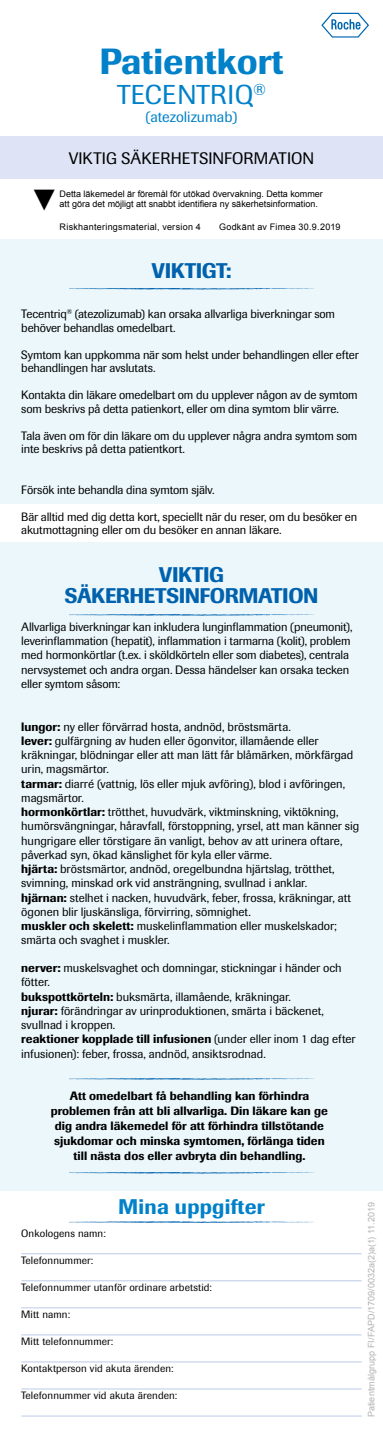
<style>
.page{position:relative;width:383px;height:1429px;background:#fff}
.page>*{position:absolute;margin:0;border:0;box-sizing:border-box;transform-origin:0 0}
.t1{font:500 36px "Imago";color:#0081c9}
.t2{font:30px "Arial";color:#000}
.t3{font:27px "Imago";letter-spacing:.01em;color:#0081c9}
.t4{font:500 21px/21px "Imago";letter-spacing:-.02em;color:#0061ad;text-align:center}
.t5{font:500 21px "Imago";letter-spacing:.01em;color:#0081c9}
.t6{font:16.5px "Imago";letter-spacing:.01em;color:#000}
.t7{font:15px "Imago";color:#0081c9}
.t8{font:12px/14.2px "Imago";letter-spacing:-.005em;color:#000}
.t9{font:500 12px/15px "Imago";color:#000;text-align:center}
.t10{font:10.5px "Imago";letter-spacing:.01em;color:#000}
.t11{font:9px/10.5px "Arial";color:#000}
.t12{font:9px "Arial";letter-spacing:.03em;color:#000}
.t13{font:9px "Arial";letter-spacing:.01em;color:#b3b2b2}
.s1{font-weight:500}
</style>
<div class="page">
<div style="left:0;top:0;width:383px;height:1191px;background:#ebf7fb"></div>
<div style="left:0;top:504px;width:383px;height:38px;background:#fff"></div>
<div style="left:0;top:0;width:383px;height:238px;background:#fff"></div>
<svg style="left:69px;top:288px;width:244px;height:2px"></svg>
<svg style="left:69px;top:614px;width:244px;height:2px"></svg>
<svg style="left:69px;top:1078px;width:244px;height:2px"></svg>
<svg style="left:69px;top:1172px;width:244px;height:2px"></svg>
<div style="left:0;top:136px;width:383px;height:43px;background:#dee4f5"></div>
<svg style="left:321px;top:13px;width:48px;height:25px"></svg>
<hr style="left:21px;top:1253px;width:340px;height:1px;background:#bccae9">
<hr style="left:21px;top:1280px;width:340px;height:1px;background:#bccae9">
<hr style="left:21px;top:1307px;width:340px;height:1px;background:#bccae9">
<hr style="left:21px;top:1334px;width:340px;height:1px;background:#bccae9">
<hr style="left:21px;top:1361px;width:340px;height:1px;background:#bccae9">
<hr style="left:21px;top:1388px;width:340px;height:1px;background:#bccae9">
<svg style="left:69px;top:1221px;width:244px;height:2px"></svg>
<hr style="left:21px;top:1415px;width:340px;height:1px;background:#bccae9">
<h1 class="t1" style="left:99px;top:39px;width:185px">Patientkort</h1>
<h3 class="t3" style="left:117px;top:79px;width:150px">TECENTRIQ<sup>®</sup></h3>
<p class="t7" style="left:145px;top:108px;width:94px">(atezolizumab)</p>
<h3 class="t6" style="left:69px;top:149px;width:247px">VIKTIG SÄKERHETSINFORMATION</h3>
<h2 class="t2" style="left:30px;top:180px;width:31px">▼</h2>
<p class="t11" style="left:60px;top:188px;width:265px">Detta läkemedel är föremål för utökad övervakning. Detta kommer att göra det möjligt att snabbt identifiera ny säkerhetsinformation.</p>
<p class="t12" style="left:60px;top:221px;width:143px">Riskhanteringsmaterial, version 4</p>
<p class="t12" style="left:219px;top:221px;width:123px">Godkänt av Fimea 30.9.2019</p>
<h3 class="t4" style="left:151px;top:260px;width:81px">VIKTIGT:</h3>
<p class="t8" style="left:21px;top:307px;width:315px;line-height:13.5px">Tecentriq<sup>®</sup> (atezolizumab) kan orsaka allvarliga biverkningar som behöver behandlas omedelbart.</p>
<p class="t8" style="left:21px;top:348px;width:339px;line-height:13.5px">Symtom kan uppkomma när som helst under behandlingen eller efter behandlingen har avslutats.</p>
<p class="t8" style="left:21px;top:388px;width:338px;line-height:13.5px">Kontakta din läkare omedelbart om du upplever någon av de symtom som beskrivs på detta patienkort, eller om dina symtom blir värre.</p>
<p class="t8" style="left:21px;top:429px;width:337px;line-height:13.5px">Tala även om för din läkare om du upplever några andra symtom som inte beskrivs på detta patientkort.</p>
<p class="t8" style="left:21px;top:482px;width:195px">Försök inte behandla dina symtom själv.</p>
<p class="t8" style="left:21px;top:510px;width:337px;line-height:13.5px">Bär alltid med dig detta kort, speciellt när du reser, om du besöker en akutmottagning eller om du besöker en annan läkare.</p>
<h3 class="t4" style="left:65px;top:564px;width:255px">VIKTIG<br>SÄKERHETSINFORMATION</h3>
<p class="t8" style="left:21px;top:619px;width:333px">Allvarliga biverkningar kan inkludera lunginflammation (pneumonit), leverinflammation (hepatit), inflammation i tarmarna (kolit), problem med hormonkörtlar (t.ex. i sköldkörteln eller som diabetes), centrala nervsystemet och andra organ. Dessa händelser kan orsaka tecken eller symtom såsom:</p>
<p class="t8" style="left:21px;top:719px;width:339px"><span class="s1">lungor:</span> ny eller förvärrad hosta, andnöd, bröstsmärta.<br><span class="s1">lever:</span> gulfärgning av huden eller ögonvitor, illamående eller kräkningar, blödningar eller att man lätt får blåmärken, mörkfärgad urin, magsmärtor.<br><span class="s1">tarmar:</span> diarré (vattnig, lös eller mjuk avföring), blod i avföringen, magsmärtor.<br><span class="s1">hormonkörtlar:</span> trötthet, huvudvärk, viktminskning, viktökning, humörsvängningar, håravfall, förstoppning, yrsel, att man känner sig hungrigare eller törstigare än vanligt, behov av att urinera oftare, påverkad syn, ökad känslighet för kyla eller värme.<br><span class="s1">hjärta:</span> bröstsmärtor, andnöd, oregelbundna hjärtslag, trötthet, svimning, minskad ork vid ansträngning, svullnad i anklar.<br><span class="s1">hjärnan:</span> stelhet i nacken, huvudvärk, feber, frossa, kräkningar, att ögonen blir ljuskänsliga, förvirring, sömnighet.<br><span class="s1">muskler och skelett:</span> muskelinflammation eller muskelskador; smärta och svaghet i muskler.</p>
<p class="t8" style="left:21px;top:961px;width:336px"><span class="s1">nerver:</span> muskelsvaghet och domningar, stickningar i händer och fötter.<br><span class="s1">bukspottkörteln:</span> buksmärta, illamående, kräkningar.<br><span class="s1">njurar:</span> förändringar av urinproduktionen, smärta i bäckenet, svullnad i kroppen.<br><span class="s1">reaktioner kopplade till infusionen</span> (under eller inom 1 dag efter infusionen): feber, frossa, andnöd, ansiktsrodnad.</p>
<p class="t9" style="left:51px;top:1088px;width:278px">Att omedelbart få behandling kan förhindra problemen från att bli allvarliga. Din läkare kan ge dig andra läkemedel för att förhindra tillstötande sjukdomar och minska symtomen, förlänga tiden till nästa dos eller avbryta din behandling.</p>
<h3 class="t5" style="left:118px;top:1193px;width:148px">Mina uppgifter</h3>
<p class="t10" style="left:21px;top:1227px;width:86px">Onkologens namn:</p>
<p class="t10" style="left:21px;top:1254px;width:73px">Telefonnummer:</p>
<p class="t10" style="left:21px;top:1281px;width:192px">Telefonnummer utanför ordinare arbetstid:</p>
<p class="t10" style="left:21px;top:1308px;width:50px">Mitt namn:</p>
<p class="t10" style="left:21px;top:1335px;width:93px">Mitt telefonnummer:</p>
<p class="t10" style="left:21px;top:1362px;width:154px">Kontaktperson vid akuta ärenden:</p>
<p class="t10" style="left:21px;top:1389px;width:157px">Telefonnummer vid akuta ärenden:</p>
<p class="t13" style="left:365px;top:1417px;width:216px;rotate:-90deg">Patientmålgrupp FI/FAPD/1709/0032a(2)a(1) 11.2019</p>
</div>
